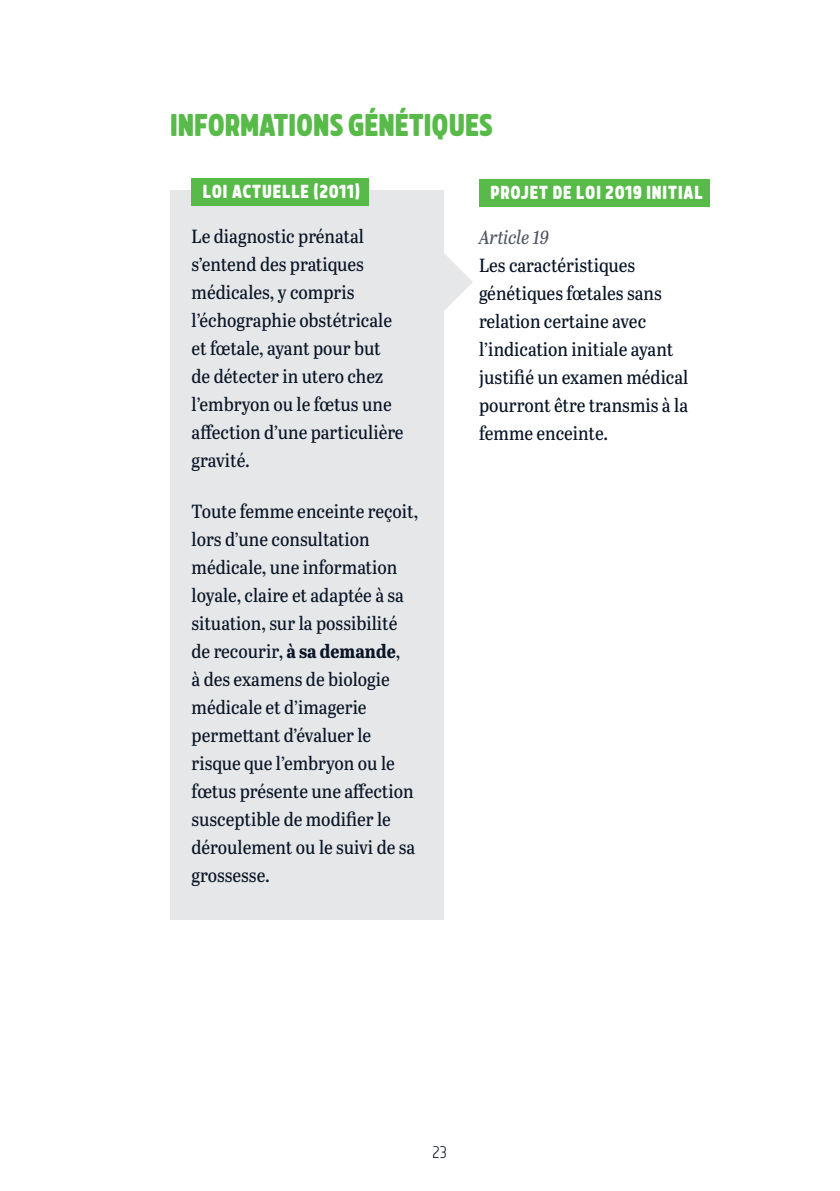
<style>
.page{position:relative;width:840px;height:1191px;background:#fff}
.page>*{position:absolute;margin:0;border:0;box-sizing:border-box;transform-origin:0 0}
.t1{font:900 30px "Brilk";color:#58ba49}
.t2{font:19px/28px "Abril Titling Semi Cnd";color:#091526}
.t3{font:italic 19px "Abril Titling Semi Cnd";color:#525864}
.t4{font:900 18px "Brilk";letter-spacing:.05em;color:#fff}
.t5{font:300 16px "Brilk";color:#091526}
.s1{font-weight:700}
</style>
<div class="page">
<div style="left:170px;top:191px;width:273px;height:728px;background:#e6e7e9"></div>
<div style="left:191px;top:178px;width:178px;height:28px;background:#58ba49"></div>
<svg style="left:443px;top:253px;width:29px;height:58px"></svg>
<div style="left:478px;top:180px;width:231px;height:27px;background:#58ba49"></div>
<h1 class="t1" style="left:170px;top:106px;width:323px">INFORMATIONS GÉNÉTIQUES</h1>
<p class="t4" style="left:203px;top:180px;width:158px">LOI ACTUELLE (2011)</p>
<p class="t2" style="left:191px;top:221px;width:213px">Le diagnostic prénatal s’entend des pratiques médicales, y compris l’échographie obstétricale et fœtale, ayant pour but de détecter in utero chez l’embryon ou le fœtus une affection d’une particulière gravité.</p>
<p class="t2" style="left:191px;top:496px;width:228px">Toute femme enceinte reçoit, lors d’une consultation médicale, une information loyale, claire et adaptée à sa situation, sur la possibilité de recourir, <span class="s1">à sa demande</span>,<br>à des examens de biologie médicale et d’imagerie permettant d’évaluer le risque que l’embryon ou le fœtus présente une affection susceptible de modifier le déroulement ou le suivi de sa grossesse.</p>
<p class="t4" style="left:490px;top:181px;width:213px">PROJET DE LOI 2019 INITIAL</p>
<p class="t3" style="left:478px;top:224px;width:71px">Article 19</p>
<p class="t2" style="left:478px;top:251px;width:211px">Les caractéristiques génétiques fœtales sans relation certaine avec l’indication initiale ayant justifié un examen médical pourront être transmis à la femme enceinte.</p>
<p class="t5" style="left:432px;top:1141px;width:16px">23</p>
</div>
